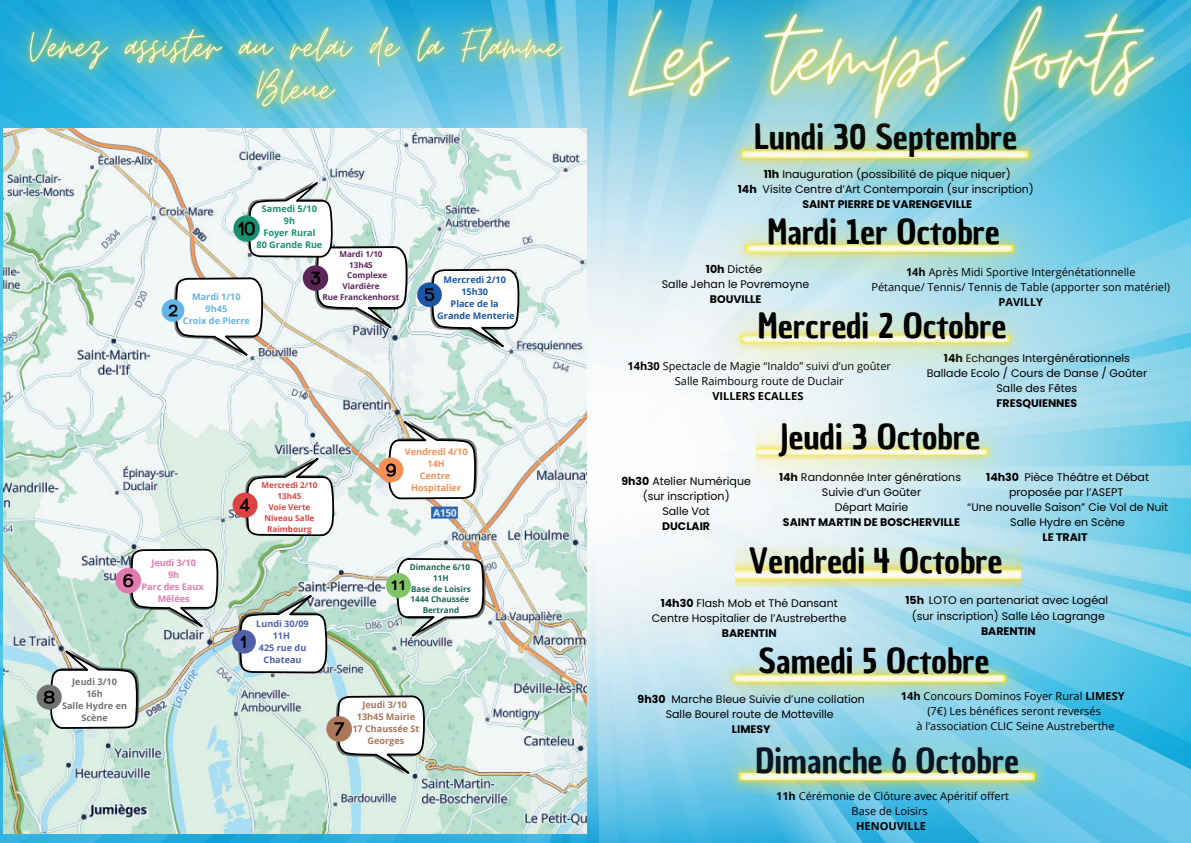
<style>
.page{position:relative;width:1191px;height:843px;background:#fff}
.page>*{position:absolute;margin:0;border:0;box-sizing:border-box;transform-origin:0 0}
.t1{font:33.5px "Chau Philomene One";color:#000}
.t2{font:33.5px "Chau Philomene One";color:#0b1625}
.t3{font:700 13.4px "Open Sans";color:#000}
.t4{font:11px/15px "Poppins";color:#000;text-align:center}
.t5{font:11px/15px "Open Sans";color:#000;text-align:center}
.t6{font:700 11px "Poppins";color:#000}
.t7{font:700 11px "Open Sans";color:#000}
.t8{font:700 9.1px/12px "Open Sans";color:#1a56a6;text-align:center}
.t9{font:700 9.1px/12px "Open Sans";color:#ac765b;text-align:center}
.t10{font:700 9.1px/12px "Open Sans";color:#188f70;text-align:center}
.t11{font:700 9.1px/12px "Open Sans";color:#f69055;text-align:center}
.t12{font:700 9.1px/12px "Open Sans";color:#707273;text-align:center}
.t13{font:700 9.1px/12px "Open Sans";color:#5060ac;text-align:center}
.t14{font:700 9.1px/12px "Open Sans";color:#e27ab0;text-align:center}
.t15{font:700 9.1px/12px "Open Sans";color:#61b4e4;text-align:center}
.t16{font:700 8.1px/10.8px "Open Sans";color:#196657;text-align:center}
.t17{font:700 8.1px "Open Sans";color:#5c255a}
.t18{font:700 8.1px/10.8px "Open Sans";color:#dc4342;text-align:center}
.s1{font-weight:700}
</style>
<div class="page">
<img style="left:0;top:191px;width:1190px;height:651px">
<img style="left:3px;top:191px;width:583px;height:641px">
<svg style="left:396px;top:558px;width:90px;height:79px"></svg>
<div style="left:162px;top:299px;width:22px;height:23px;background:#61b4e4;border-radius:50%"></div>
<div style="left:232px;top:629px;width:24px;height:24px;background:#5060ac;border-radius:50%"></div>
<img style="left:237px;top:593px;width:90px;height:79px">
<div style="left:232px;top:492px;width:25px;height:25px;background:#dc4342;border-radius:50%"></div>
<svg style="left:240px;top:456px;width:94px;height:79px"></svg>
<div style="left:417px;top:282px;width:25px;height:25px;background:#1a56a6;border-radius:50%"></div>
<svg style="left:424px;top:269px;width:95px;height:79px"></svg>
<div style="left:326px;top:715px;width:26px;height:26px;background:#ac765b;border-radius:50%"></div>
<svg style="left:334px;top:695px;width:90px;height:79px"></svg>
<div style="left:37px;top:684px;width:25px;height:25px;background:#707273;border-radius:50%"></div>
<svg style="left:44px;top:649px;width:96px;height:79px"></svg>
<div style="left:378px;top:457px;width:25px;height:25px;background:#f69055;border-radius:50%"></div>
<svg style="left:386px;top:419px;width:92px;height:80px"></svg>
<svg style="left:169px;top:191px;width:238px;height:166px"></svg>
<div style="left:115px;top:567px;width:26px;height:26px;background:#e27ab0;border-radius:50%"></div>
<svg style="left:123px;top:548px;width:95px;height:80px"></svg>
<div style="left:386px;top:572px;width:25px;height:25px;background:#7fc567;border-radius:50%"></div>
<img style="left:461px;top:0;width:729px;height:305px">
<img style="left:0;top:0;width:630px;height:191px">
<img style="left:702px;top:665px;width:318px;height:32px">
<img style="left:756px;top:419px;width:240px;height:65px">
<img style="left:710px;top:308px;width:330px;height:61px">
<img style="left:735px;top:547px;width:284px;height:39px">
<img style="left:705px;top:735px;width:337px;height:58px">
<p class="t10" style="left:256px;top:202px;width:67px">Samedi 5/10<br>9h<br>Foyer Rural<br>80 Grande Rue</p>
<p class="t15" style="left:183px;top:290px;width:68px">Mardi 1/10<br>9h45<br>Croix de Pierre</p>
<p class="t17" style="left:339px;top:248px;width:45px">Mardi 1/10</p>
<p class="t17" style="left:349px;top:259px;width:25px">13h45</p>
<p class="t17" style="left:347px;top:270px;width:41px">Complexe</p>
<p class="t17" style="left:342px;top:280px;width:39px">Viardière</p>
<p class="t17" style="left:322px;top:291px;width:78px">Rue Franckenhorst</p>
<p class="t8" style="left:437px;top:273px;width:79px">Mercredi 2/10<br>15h30<br>Place de la<br>Grande Menterie</p>
<p class="t14" style="left:141px;top:556px;width:64px">Jeudi 3/10<br>9h<br>Parc des Eaux<br>Mêlées</p>
<p class="t12" style="left:62px;top:675px;width:66px">Jeudi 3/10<br>16h<br>Salle Hydre en<br>Scène</p>
<p class="t18" style="left:261px;top:479px;width:57px">Mercredi 2/10<br>13h45<br>Voie Verte<br>Niveau Salle<br>Raimbourg</p>
<p class="t13" style="left:256px;top:617px;width:54px">Lundi 30/09<br>11H<br>425 rue du<br>Chateau</p>
<p class="t11" style="left:405px;top:445px;width:64px">Vendredi 4/10<br>14H<br>Centre<br>Hospitalier</p>
<p class="t16" style="left:410px;top:561px;width:62px">Dimanche 6/10<br>11H<br>Base de Loisirs<br>1444 Chaussée<br>Bertrand</p>
<p class="t3" style="left:391px;top:575px;width:17px">11</p>
<p class="t9" style="left:352px;top:698px;width:69px">Jeudi 3/10<br>13h45 Mairie<br>17 Chaussée St<br>Georges</p>
<h1 class="t1" style="left:754px;top:114px;width:265px">Lundi 30 Septembre</h1>
<p class="t4" style="left:737px;top:167px;width:297px"><span class="s1">11h</span> Inauguration (possibilité de pique niquer)<br><span class="s1">14h</span> Visite Centre d’Art Contemporain (sur inscription)<br><span class="s1">SAINT PIERRE DE VARENGEVILLE</span></p>
<h1 class="t1" style="left:767px;top:209px;width:234px">Mardi 1er Octobre</h1>
<p class="t4" style="left:661px;top:262px;width:149px"><span class="s1">10h</span> Dictée<br>Salle Jehan le Povremoyne</p>
<p class="t6" style="left:709px;top:293px;width:53px">BOUVILLE</p>
<p class="t5" style="left:871px;top:264px;width:300px"><span class="s1">14h</span> Après Midi Sportive Intergénétationnelle<br>Pétanque/ Tennis/ Tennis de Table (apporter son matériel)</p>
<p class="t7" style="left:998px;top:294px;width:46px">PAVILLY</p>
<h1 class="t1" style="left:757px;top:303px;width:250px">Mercredi 2 Octobre</h1>
<p class="t5" style="left:627px;top:358px;width:265px"><span class="s1">14h30</span> Spectacle de Magie “Inaldo” suivi d’un goûter<br>Salle Raimbourg route de Duclair</p>
<p class="t7" style="left:712px;top:388px;width:92px">VILLERS ECALLES</p>
<p class="t4" style="left:926px;top:350px;width:222px"><span class="s1">14h</span> Echanges Intergénérationnels<br>Ballade Ecolo / Cours de Danse / Goûter<br>Salle des Fêtes</p>
<p class="t6" style="left:996px;top:396px;width:82px">FRESQUIENNES</p>
<p class="t4" style="left:621px;top:474px;width:131px"><span class="s1">9h30</span> Atelier Numérique (sur inscription)<br>Salle Vot</p>
<p class="t6" style="left:662px;top:520px;width:49px">DUCLAIR</p>
<h1 class="t1" style="left:778px;top:414px;width:203px">Jeudi 3 Octobre</h1>
<p class="t4" style="left:779px;top:469px;width:183px"><span class="s1">14h</span> Randonnée Inter générations<br>Suivie d’un Goûter<br>Départ Mairie</p>
<p class="t6" style="left:782px;top:515px;width:179px">SAINT MARTIN DE BOSCHERVILLE</p>
<p class="t4" style="left:967px;top:469px;width:202px"><span class="s1">14h30</span> Pièce Théâtre et Débat proposée par l’ASEPT<br>“Une nouvelle Saison” Cie Vol de Nuit<br>Salle Hydre en Scène</p>
<p class="t6" style="left:1042px;top:530px;width:47px">LE TRAIT</p>
<h1 class="t1" style="left:748px;top:538px;width:255px">Vendredi 4 Octobre</h1>
<p class="t4" style="left:651px;top:596px;width:196px"><span class="s1">14h30</span> Flash Mob et Thé Dansant<br>Centre Hospitalier de l’Austreberthe</p>
<p class="t6" style="left:721px;top:627px;width:56px">BARENTIN</p>
<p class="t4" style="left:905px;top:593px;width:204px"><span class="s1">15h</span> LOTO en partenariat avec Logéal (sur inscription) Salle Léo Lagrange</p>
<p class="t6" style="left:980px;top:624px;width:56px">BARENTIN</p>
<h1 class="t1" style="left:758px;top:638px;width:233px">Samedi 5 Octobre</h1>
<p class="t4" style="left:637px;top:692px;width:229px"><span class="s1">9h30</span> Marche Bleue Suivie d’une collation<br>Salle Bourel route de Motteville</p>
<p class="t6" style="left:731px;top:723px;width:40px">LIMESY</p>
<p class="t5" style="left:900px;top:687px;width:225px"><span class="s1">14h</span> Concours Dominos Foyer Rural <span class="s1">LIMESY </span>(7€) Les bénéfices seront reversés<br>à l’association CLIC Seine Austreberthe</p>
<h1 class="t2" style="left:755px;top:738px;width:265px">Dimanche 6 Octobre</h1>
<p class="t5" style="left:776px;top:787px;width:234px"><span class="s1">11h</span> Cérémonie de Clôture avec Apéritif offert<br>Base de Loisirs</p>
<p class="t7" style="left:856px;top:817px;width:71px">HENOUVILLE</p>
</div>
